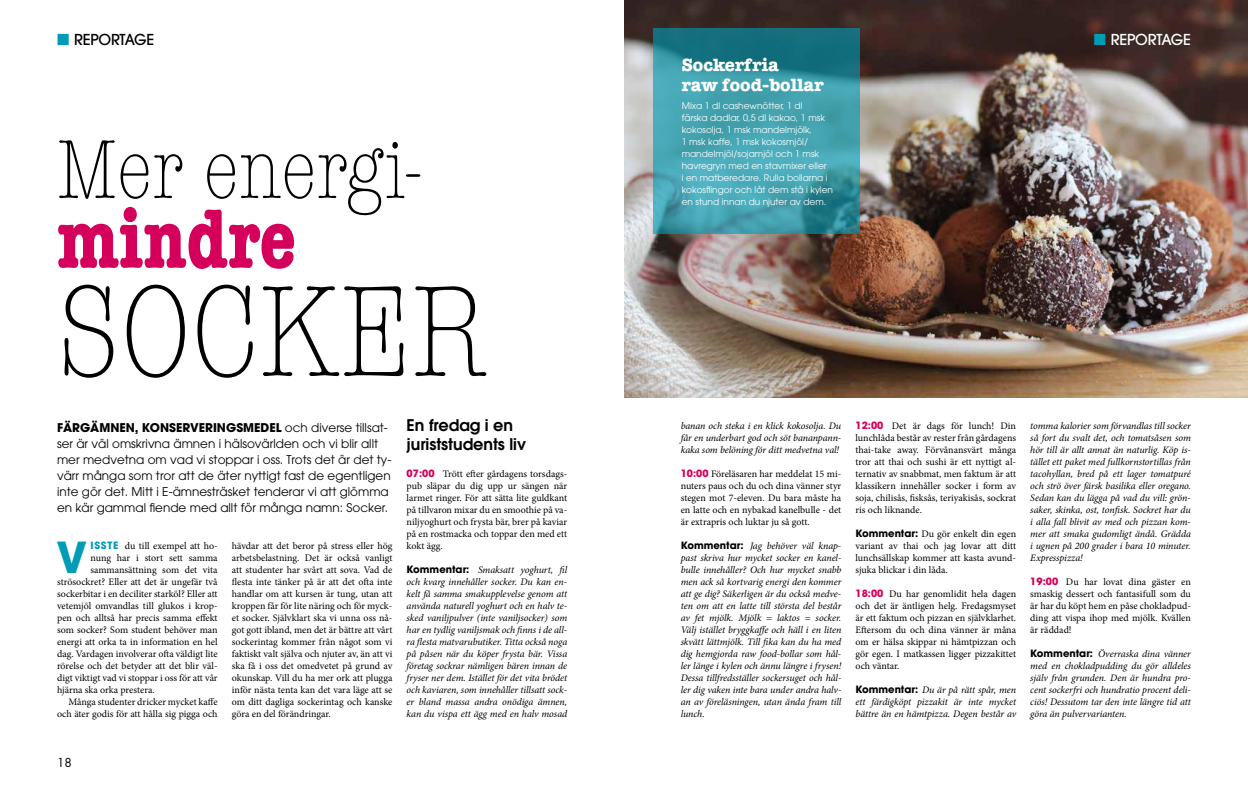
<style>
.page{position:relative;width:1248px;height:794px;background:#fff}
.page>*{position:absolute;margin:0;border:0;box-sizing:border-box;transform-origin:0 0}
.t1{font:300 condensed 130px "American Typewriter Std";color:#000}
.t2{font:300 condensed 83.7px "American Typewriter Std";color:#000}
.t3{font:700 condensed 83.7px "American Typewriter Std";color:#d4005c}
.t4{font:700 42.4px "Avant Garde";color:#009bb4}
.t5{font:700 18px/20px "American Typewriter Std";color:#fff}
.t6{font:600 16px/19.2px "Avant Garde";color:#000}
.t7{font:500 15px "Avant Garde";letter-spacing:-.02em;color:#000}
.t8{font:500 15px "Avant Garde";letter-spacing:-.02em;color:#fff}
.t9{font:12px/16px "Avant Garde";color:#000}
.t10{font:12px "Futura";color:#000}
.t11{font:10px/12px "Minion Pro";color:#000;text-align:justify}
.t12{font:italic 10px/12px "Minion Pro";letter-spacing:-.01em;color:#000;text-align:justify}
.t13{font:9px/12px "Avant Garde";color:#fff}
.s1{color:#009bb4}
.s2{font-weight:700}
.s3{font-family:"Avant Garde";font-weight:700;color:#009bb4}
.s4{font-family:"Avant Garde";font-weight:700;color:#d4005c}
.s5{font-family:"Avant Garde";font-weight:700;font-style:normal}
.s6{font-family:"Avant Garde";font-weight:700}
</style>
<div class="page">
<img style="left:624px;top:0;width:623px;height:397px">
<svg style="left:653px;top:28px;width:206px;height:206px;background:#3997a5"></svg>
<h3 class="t7" style="left:57px;top:30px;width:99px"><span class="s1">■</span> REPORTAGE</h3>
<h3 class="t8" style="left:1093px;top:30px;width:99px"><span class="s1">■</span> REPORTAGE</h3>
<h2 class="t2" style="left:57px;top:126px;width:365px">Mer energi-</h2>
<h2 class="t3" style="left:57px;top:189px;width:241px">mindre</h2>
<h1 class="t1" style="left:57px;top:264px;width:433px">socker</h1>
<p class="t9" style="left:57px;top:419px;width:336px"><span class="s2">Färgämnen, konserveringsmedel</span> och diverse tillsat&shy;ser är väl omskrivna ämnen i hälsovärlden och vi blir allt mer medvetna om vad vi stoppar i oss. Trots det är det ty&shy;värr många som tror att de äter nyttigt fast de egentligen inte gör det. Mitt i E-ämnesträsket tenderar vi att glömma en kär gammal fiende med allt för många namn: Socker.</p>
<h3 class="t4" style="left:56px;top:530px;width:31px">V</h3>
<p class="t11" style="left:90px;top:540px;width:129px"><span class="s3">iss te</span> du till exempel att ho-</p>
<p class="t11" style="left:232px;top:540px;width:162px">hävdar att det beror på stress eller hög arbetsbelastning. Det är också vanligt att studenter har svårt att sova. Vad de flesta inte tänker på är att det ofta inte handlar om att kursen är tung, utan att kroppen får för lite näring och för myck&shy;et socker. Självklart ska vi unna oss nå&shy;got gott ibland, men det är bättre att vårt sockerintag kommer från något som vi faktiskt valt själva och njuter av, än att vi ska få i oss det omedvetet på grund av okunskap. Vill du ha mer ork att plugga inför nästa tenta kan det vara läge att se om ditt dagliga sockerintag och kanske göra en del förändringar.</p>
<p class="t11" style="left:90px;top:552px;width:129px">nung har i stort sett samma</p>
<p class="t11" style="left:90px;top:564px;width:129px">sammansättning som det vita</p>
<p class="t11" style="left:57px;top:576px;width:162px">strösockret? Eller att det är ungefär två</p>
<p class="t11" style="left:57px;top:588px;width:162px">sockerbitar i en deciliter starköl? Eller att</p>
<p class="t11" style="left:57px;top:600px;width:162px">vetemjöl omvandlas till glukos i krop-</p>
<p class="t11" style="left:57px;top:612px;width:162px">pen och alltså har precis samma effekt</p>
<p class="t11" style="left:57px;top:624px;width:162px">som socker? Som student behöver man</p>
<p class="t11" style="left:57px;top:636px;width:162px">energi att orka ta in information en hel</p>
<p class="t11" style="left:57px;top:648px;width:162px">dag. Vardagen involverar ofta väldigt lite</p>
<p class="t11" style="left:57px;top:660px;width:162px">rörelse och det betyder att det blir väl-</p>
<p class="t11" style="left:57px;top:672px;width:162px">digt viktigt vad vi stoppar i oss för att vår</p>
<p class="t11" style="left:57px;top:684px;width:99px">hjärna ska orka prestera.</p>
<p class="t11" style="left:68px;top:696px;width:151px">Många studenter dricker mycket kaffe</p>
<p class="t11" style="left:57px;top:708px;width:162px">och äter godis för att hålla sig pigga och</p>
<h3 class="t6" style="left:406px;top:415px;width:121px">En fredag i en juriststudents liv</h3>
<p class="t11" style="left:406px;top:468px;width:162px"><span class="s4">07:00</span> Trött efter gårdagens torsdags&shy;pub släpar du dig upp ur sängen när larmet ringer. För att sätta lite guldkant på tillvaron mixar du en smoothie på va&shy;niljyoghurt och frysta bär, brer på kaviar på en rostmacka och toppar den med ett kokt ägg.</p>
<p class="t12" style="left:406px;top:563px;width:162px"><span class="s5">Kommentar:</span> Smaksatt yoghurt, fil och kvarg innehåller socker. Du kan en&shy;kelt få samma smakupplevelse genom att använda naturell yoghurt och en halv te&shy;sked vaniljpulver (inte vaniljsocker) som har en tydlig vaniljsmak och finns i de all&shy;ra flesta matvarubutiker. Titta också noga på påsen när du köper frysta bär. Vissa företag sockrar nämligen bären innan de fryser ner dem. Istället för det vita brödet och kaviaren, som innehåller tillsatt sock&shy;er bland massa andra onödiga ämnen, kan du vispa ett ägg med en halv mosad</p>
<p class="t10" style="left:57px;top:754px;width:16px">18</p>
<h3 class="t5" style="left:681px;top:55px;width:144px">Sockerfria<br>raw food-bollar</h3>
<p class="t13" style="left:681px;top:100px;width:153px">Mixa 1 dl cashewnötter, 1 dl<br>färska dadlar, 0,5 dl kakao, 1 msk kokosolja, 1 msk mandelmjölk,<br>1 msk kaffe, 1 msk kokosmjöl/ mandelmjöl/sojamjöl och 1 msk havregryn med en stavmixer eller<br>i en matberedare. Rulla bollarna i kokosflingor och låt dem stå i kylen en stund innan du njuter av dem.</p>
<p class="t12" style="left:680px;top:419px;width:162px">banan och steka i en klick kokosolja. Du får en underbart god och söt bananpann&shy;kaka som belöning för ditt medvetna val!</p>
<p class="t11" style="left:680px;top:468px;width:162px"><span class="s4">10:00</span> Föreläsaren har meddelat 15 mi&shy;nuters paus och du och dina vänner styr stegen mot 7-eleven. Du bara måste ha en latte och en nybakad kanelbulle - det är extrapris och luktar ju så gott.</p>
<p class="t12" style="left:680px;top:539px;width:162px"><span class="s5">Kommentar:</span> Jag behöver väl knap&shy;past skriva hur mycket socker en kanel&shy;bulle innehåller? Och hur mycket snabb men ack så kortvarig energi den kommer att ge dig? Säkerligen är du också medve&shy;ten om att en latte till största del består av fet mjölk. Mjölk = laktos = socker.<br>Välj istället bryggkaffe och häll i en liten skvätt lättmjölk. Till fika kan du ha med dig hemgjorda raw food-bollar som hål&shy;ler länge i kylen och ännu längre i frysen!<br>Dessa tillfredsställer sockersuget och hål&shy;ler dig vaken inte bara under andra halv&shy;an av föreläsningen, utan ända fram till lunch.</p>
<p class="t11" style="left:855px;top:420px;width:162px"><span class="s4">12:00</span> Det är dags för lunch! Din lunchlåda består av rester från gårdagens thai-take away. Förvånansvärt många tror att thai och sushi är ett nyttigt al&shy;ternativ av snabbmat, men faktum är att klassikern innehåller socker i form av soja, chilisås, fisksås, teriyakisås, sockrat ris och liknande.</p>
<p class="t11" style="left:855px;top:528px;width:162px"><span class="s6">Kommentar:</span> Du gör enkelt din egen variant av thai och jag lovar att ditt lunchsällskap kommer att kasta avund&shy;sjuka blickar i din låda.</p>
<p class="t11" style="left:855px;top:588px;width:162px"><span class="s4">18:00</span> Du har genomlidit hela dagen och det är äntligen helg. Fredagsmyset är ett faktum och pizzan en självklarhet.<br>Eftersom du och dina vänner är måna om er hälsa skippar ni hämtpizzan och gör egen. I matkassen ligger pizzakittet och väntar.</p>
<p class="t12" style="left:855px;top:683px;width:162px"><span class="s5">Kommentar:</span> Du är på rätt spår, men ett färdigköpt pizzakit är inte mycket bättre än en hämtpizza. Degen består av</p>
<p class="t12" style="left:1030px;top:419px;width:162px">tomma kalorier som förvandlas till socker så fort du svalt det, och tomatsåsen som hör till är allt annat än naturlig. Köp is&shy;tället ett paket med fullkornstortillas från tacohyllan, bred på ett lager tomatpuré och strö över färsk basilika eller oregano.<br>Sedan kan du lägga på vad du vill: grön&shy;saker, skinka, ost, tonfisk. Sockret har du i alla fall blivit av med och pizzan kom&shy;mer att smaka gudomligt ändå. Grädda i ugnen på 200 grader i bara 10 minuter.<br>Expresspizza!</p>
<p class="t11" style="left:1030px;top:576px;width:162px"><span class="s4">19:00</span> Du har lovat dina gäster en smaskig dessert och fantasifull som du är har du köpt hem en påse chokladpud&shy;ding att vispa ihop med mjölk. Kvällen är räddad!</p>
<p class="t12" style="left:1030px;top:647px;width:162px"><span class="s5">Kommentar:</span> Överraska dina vänner med en chokladpudding du gör alldeles själv från grunden. Den är hundra pro&shy;cent sockerfri och hundratio procent deli&shy;ciös! Dessutom tar den inte längre tid att göra än pulvervarianten.</p>
</div>
